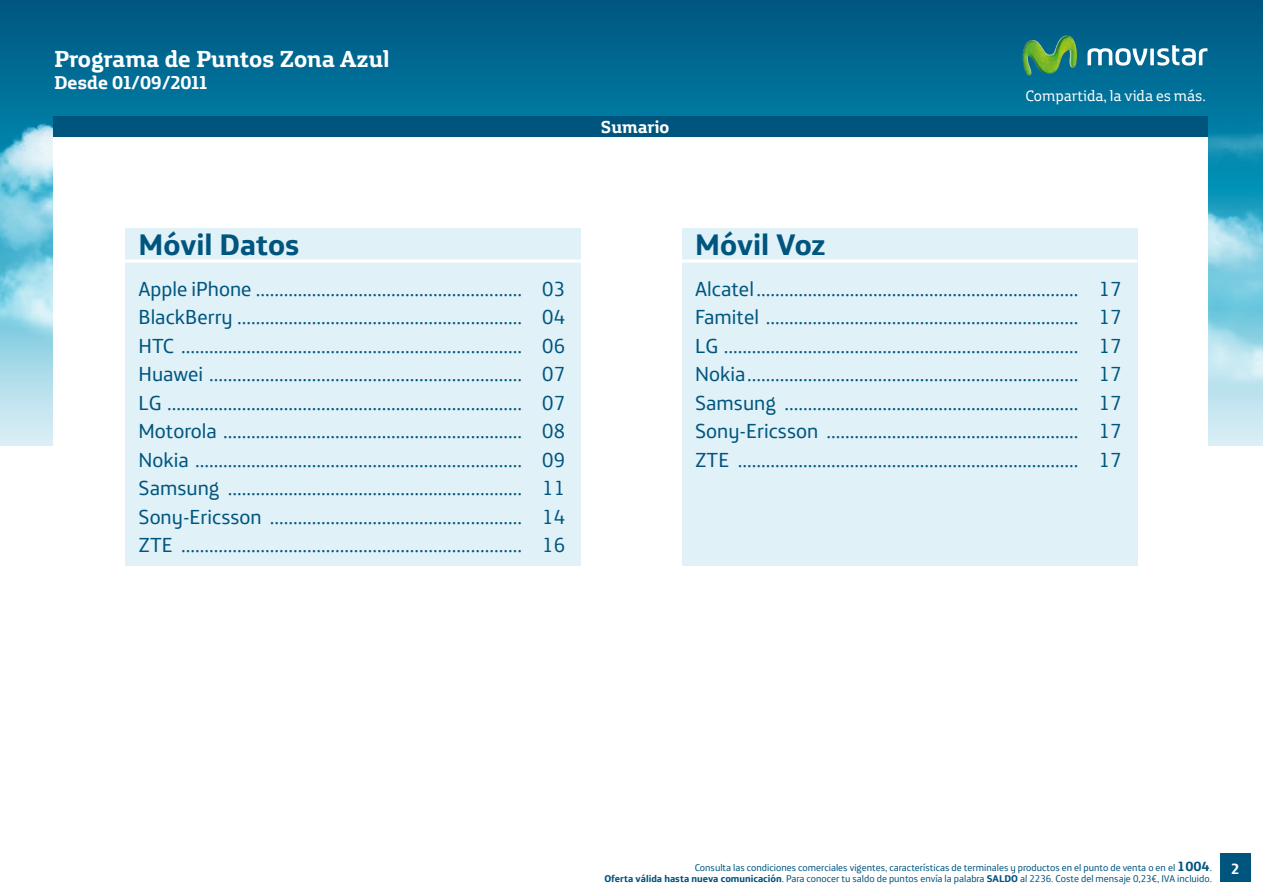
<style>
.page{position:relative;width:1263px;height:893px;background:#fff}
.page>*{position:absolute;margin:0;border:0;box-sizing:border-box;transform-origin:0 0}
.t1{font:700 30px "Movistar Text";color:#00557f}
.t2{font:700 23.55px "Movistar Headline";color:#fff}
.t3{font:20.55px/28.5px "Movistar Text";color:#00557f;text-align:justify}
.t4{font:700 18.75px "Movistar Headline";color:#fff}
.t5{font:700 17.55px "Movistar Headline";color:#fff}
.t6{font:15.3px "Movistar Headline";color:#fff}
.t7{font:700 15px "Movistar Text";color:#fff}
.t8{font:9.9px/10.5px "Movistar Text";color:#00557f;text-align:right}
.s1{font-weight:700;font-size:13.5px}
.s2{font-weight:700}
</style>
<div class="page">
<div style="left:0;top:0;width:1263px;height:589px;background:#00608a"></div>
<img style="left:0;top:66px;width:819px;height:380px">
<img style="left:449px;top:80px;width:814px;height:345px">
<img style="left:1022px;top:35px;width:55px;height:40px">
<svg style="left:1087px;top:45px;width:120px;height:21px"></svg>
<div style="left:1220px;top:854px;width:30px;height:28px;background:#00557f"></div>
<div style="left:0;top:446px;width:1263px;height:393px;background:#fff"></div>
<div style="left:54px;top:116px;width:1154px;height:21px;background:#00557f"></div>
<div style="left:54px;top:137px;width:1154px;height:567px;background:#fff"></div>
<div style="left:125px;top:228px;width:456px;height:338px;background:#e0f1f7"></div>
<svg style="left:125px;top:259px;width:456px;height:4px;background:#f8fbfc"></svg>
<div style="left:682px;top:228px;width:455px;height:338px;background:#e0f1f7"></div>
<hr style="left:682px;top:259px;width:455px;height:4px;background:#f9fcfd">
<p class="t2" style="left:54px;top:37px;width:337px">Programa de Puntos Zona Azul</p>
<p class="t4" style="left:54px;top:66px;width:155px">Desde 01/09/2011</p>
<p class="t5" style="left:601px;top:111px;width:70px">Sumario</p>
<p class="t6" style="left:1025px;top:83px;width:182px">Compartida, la vida es más.</p>
<h1 class="t1" style="left:138px;top:218px;width:162px">Móvil Datos</h1>
<p class="t3" style="left:138px;top:272px;width:428px">Apple iPhone ......................................................... 03<br>BlackBerry ............................................................. 04<br>HTC ......................................................................... 06<br>Huawei ................................................................... 07<br>LG ............................................................................ 07<br>Motorola ................................................................ 08<br>Nokia ...................................................................... 09<br>Samsung ............................................................... 11<br>Sony-Ericsson ...................................................... 14<br>ZTE ......................................................................... 16</p>
<h1 class="t1" style="left:695px;top:218px;width:132px">Móvil Voz</h1>
<p class="t3" style="left:695px;top:272px;width:428px">Alcatel..................................................................... 17<br>Famitel ................................................................... 17<br>LG ............................................................................ 17<br>Nokia....................................................................... 17<br>Samsung ............................................................... 17<br>Sony-Ericsson ...................................................... 17<br>ZTE ......................................................................... 17</p>
<p class="t8" style="left:604px;top:861px;width:609px">Consulta las condiciones comerciales vigentes, características de terminales y productos en el punto de venta o en el <span class="s1">1004</span>.<br><span class="s2">Oferta válida hasta nueva comunicación</span>. Para conocer tu saldo de puntos envía la palabra <span class="s2">SALDO</span> al 2236. Coste del mensaje 0,23€, IVA incluido.</p>
<p class="t7" style="left:1231px;top:855px;width:10px">2</p>
</div>
